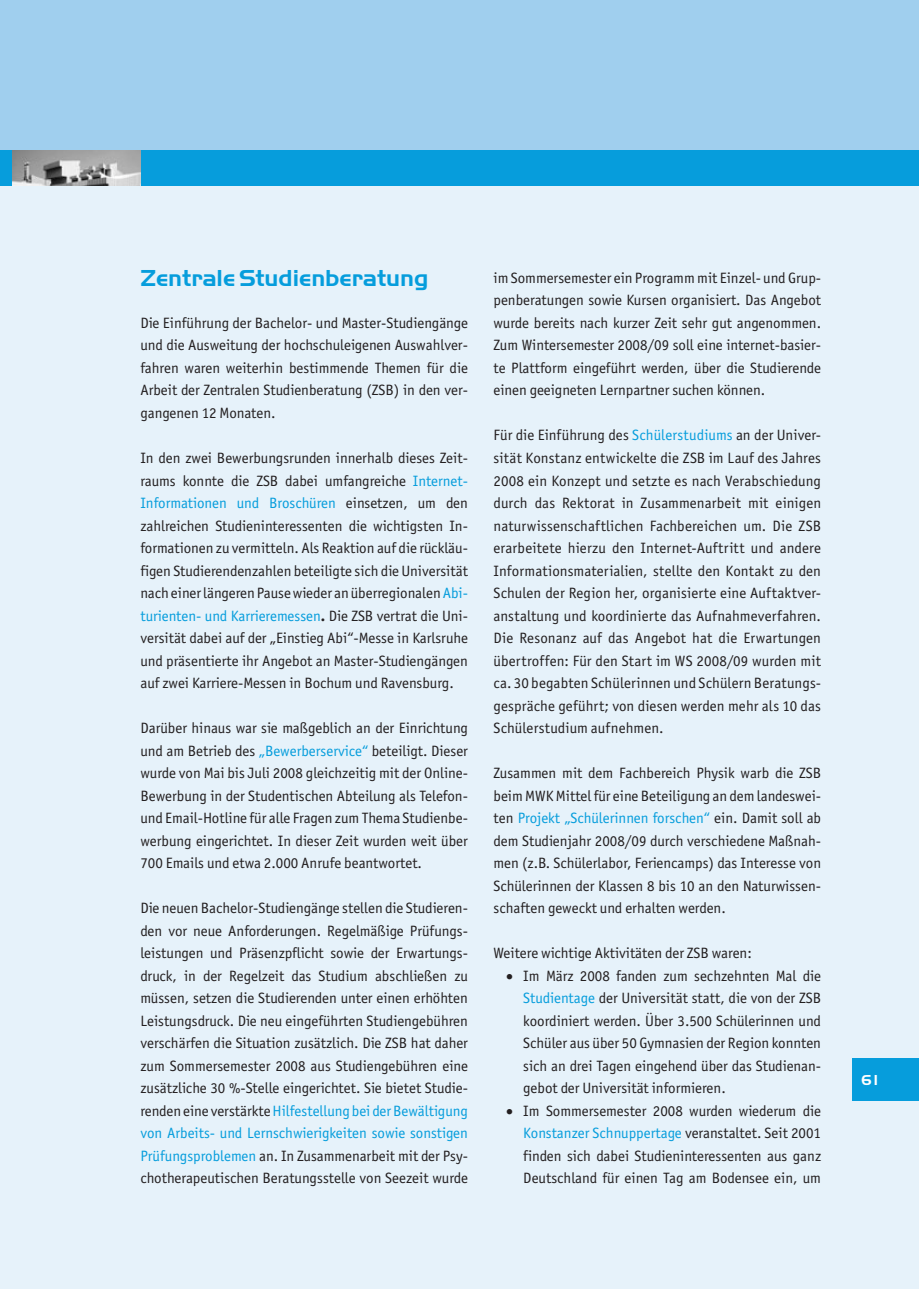
<style>
.page{position:relative;width:919px;height:1289px;background:#fff}
.page>*{position:absolute;margin:0;border:0;box-sizing:border-box;transform-origin:0 0}
.t1{font:700 24px "Handel Gothic EF";color:#069ddc}
.t2{font:15px/22.5px "Officina Sans Std";color:#231f20;text-align:justify}
.t3{font:700 15px "Handel Gothic EF";color:#fff}
.s1{color:#069ddc}
.s2{font-weight:700}
</style>
<div class="page">
<div style="left:0;top:0;width:13px;height:171px;background:#a0cfee"></div>
<div style="left:0;top:150px;width:13px;height:1138px;background:#e6f2fa"></div>
<div style="left:0;top:150px;width:13px;height:36px;background:#069ddc"></div>
<div style="left:13px;top:0;width:905px;height:171px;background:#a0cfee"></div>
<div style="left:13px;top:150px;width:905px;height:1138px;background:#e6f2fa"></div>
<div style="left:13px;top:150px;width:905px;height:36px;background:#069ddc"></div>
<img style="left:13px;top:150px;width:127px;height:36px">
<div style="left:852px;top:1058px;width:66px;height:42px;background:#069ddc"></div>
<h1 class="t1" style="left:140px;top:264px;width:290px">Zentrale Studienberatung</h1>
<p class="t2" style="left:140px;top:311px;width:329px">Die Einführung der Bachelor- und Master-Studiengänge und die Ausweitung der hochschuleigenen Auswahlver&shy;fahren waren weiterhin bestimmende Themen für die Arbeit der Zentralen Studienberatung (ZSB) in den ver&shy;gangenen 12 Monaten.</p>
<p class="t2" style="left:140px;top:446px;width:329px">In den zwei Bewerbungsrunden innerhalb dieses Zeit&shy;raums konnte die ZSB dabei umfangreiche <span class="s1">Internet-Informationen und Broschüren</span> einsetzen, um den zahlreichen Studieninteressenten die wichtigsten In&shy;formationen zu vermitteln. Als Reaktion auf die rückläu&shy;figen Studierendenzahlen beteiligte sich die Universität nach einer längeren Pause wieder an überregionalen <span class="s1">Abi&shy;turienten- und Karrieremessen</span><span class="s2">.</span> Die ZSB vertrat die Uni&shy;versität dabei auf der „Einstieg Abi“-Messe in Karlsruhe und präsentierte ihr Angebot an Master-Studiengängen auf zwei Karriere-Messen in Bochum und Ravensburg.</p>
<p class="t2" style="left:140px;top:716px;width:329px">Darüber hinaus war sie maßgeblich an der Einrichtung und am Betrieb des <span class="s1">„Bewerberservice“</span> beteiligt. Dieser wurde von Mai bis Juli 2008 gleichzeitig mit der Online-Bewerbung in der Studentischen Abteilung als Telefon&shy;und Email-Hotline für alle Fragen zum Thema Studienbe&shy;werbung eingerichtet. In dieser Zeit wurden weit über 700 Emails und etwa 2.000 Anrufe beantwortet.</p>
<p class="t2" style="left:140px;top:896px;width:329px">Die neuen Bachelor-Studiengänge stellen die Studieren&shy;den vor neue Anforderungen. Regelmäßige Prüfungs&shy;leistungen und Präsenzpflicht sowie der Erwartungs&shy;druck, in der Regelzeit das Studium abschließen zu müssen, setzen die Studierenden unter einen erhöhten Leistungsdruck. Die neu eingeführten Studiengebühren verschärfen die Situation zusätzlich. Die ZSB hat daher zum Sommersemester 2008 aus Studiengebühren eine zusätzliche 30 %-Stelle eingerichtet. Sie bietet Studie&shy;renden eine verstärkte <span class="s1">Hilfestellung bei der Bewältigung von Arbeits- und Lernschwierigkeiten sowie sonstigen Prüfungsproblemen</span> an. In Zusammenarbeit mit der Psy&shy;chotherapeutischen Beratungsstelle von Seezeit wurde</p>
<p class="t2" style="left:493px;top:266px;width:329px">im Sommersemester ein Programm mit Einzel- und Grup&shy;penberatungen sowie Kursen organisiert. Das Angebot wurde bereits nach kurzer Zeit sehr gut angenommen.<br>Zum Wintersemester 2008/09 soll eine internet-basier&shy;te Plattform eingeführt werden, über die Studierende einen geeigneten Lernpartner suchen können.</p>
<p class="t2" style="left:493px;top:424px;width:329px">Für die Einführung des <span class="s1">Schülerstudiums</span> an der Univer&shy;sität Konstanz entwickelte die ZSB im Lauf des Jahres 2008 ein Konzept und setzte es nach Verabschiedung durch das Rektorat in Zusammenarbeit mit einigen naturwissenschaftlichen Fachbereichen um. Die ZSB erarbeitete hierzu den Internet-Auftritt und andere Informationsmaterialien, stellte den Kontakt zu den Schulen der Region her, organisierte eine Auftaktver&shy;anstaltung und koordinierte das Aufnahmeverfahren.<br>Die Resonanz auf das Angebot hat die Erwartungen übertroffen: Für den Start im WS 2008/09 wurden mit ca. 30 begabten Schülerinnen und Schülern Beratungs&shy;gespräche geführt; von diesen werden mehr als 10 das Schülerstudium aufnehmen.</p>
<p class="t2" style="left:493px;top:761px;width:329px">Zusammen mit dem Fachbereich Physik warb die ZSB beim MWK Mittel für eine Beteiligung an dem landeswei&shy;ten <span class="s1">Projekt „Schülerinnen forschen“</span> ein. Damit soll ab dem Studienjahr 2008/09 durch verschiedene Maßnah&shy;men (z.B. Schülerlabor, Feriencamps) das Interesse von Schülerinnen der Klassen 8 bis 10 an den Naturwissen&shy;schaften geweckt und erhalten werden.</p>
<p class="t2" style="left:493px;top:941px;width:260px">Weitere wichtige Aktivitäten der ZSB waren:</p>
<p class="t2" style="left:523px;top:964px;width:299px;text-indent:-17px">• Im März 2008 fanden zum sechzehnten Mal die <span class="s1">Studientage</span> der Universität statt, die von der ZSB koordiniert werden. Über 3.500 Schülerinnen und Schüler aus über 50 Gymnasien der Region konnten sich an drei Tagen eingehend über das Studienan&shy;gebot der Universität informieren.</p>
<p class="t2" style="left:523px;top:1099px;width:299px;text-indent:-17px">• Im Sommersemester 2008 wurden wiederum die <span class="s1">Konstanzer Schnuppertage</span> veranstaltet. Seit 2001 finden sich dabei Studieninteressenten aus ganz Deutschland für einen Tag am Bodensee ein, um</p>
<p class="t3" style="left:861px;top:1071px;width:22px">61</p>
</div>
